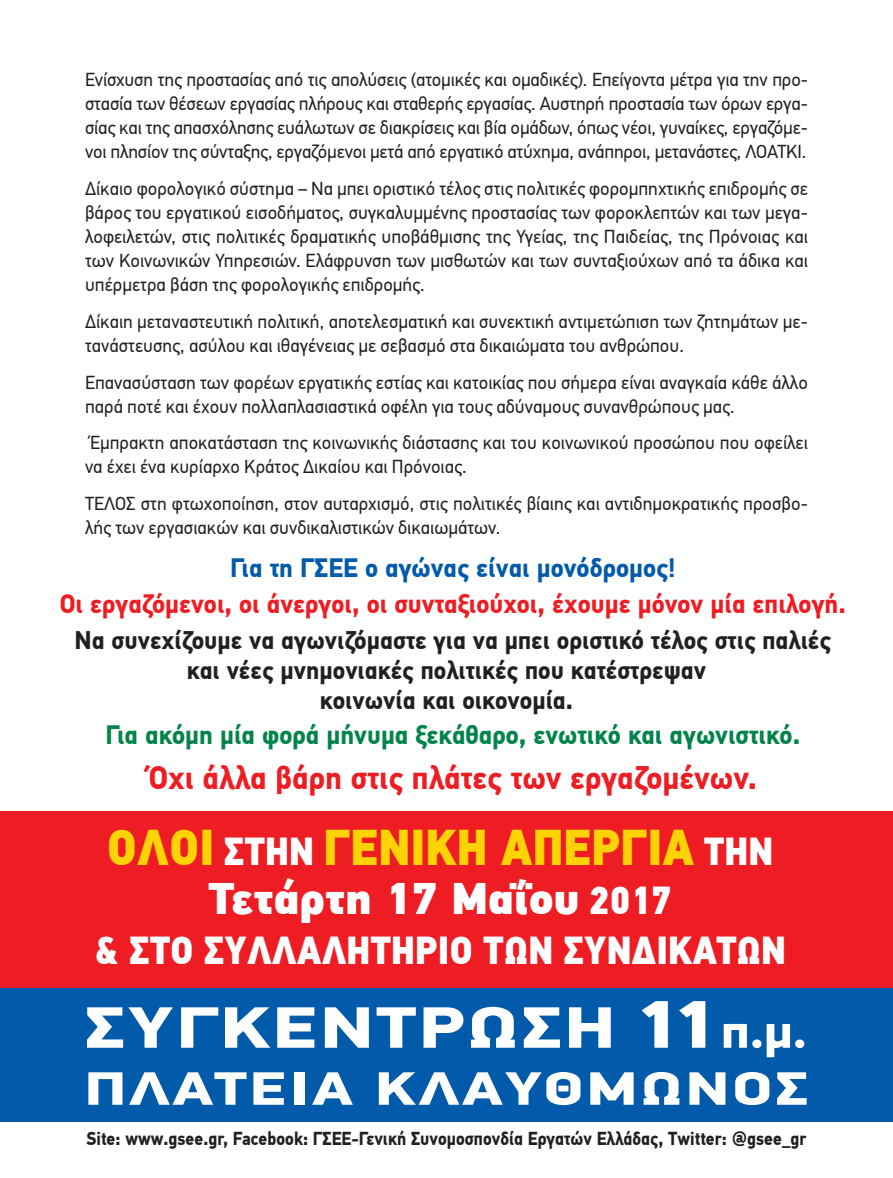
<style>
.page{position:relative;width:893px;height:1178px;background:#fff}
.page>*{position:absolute;margin:0;border:0;box-sizing:border-box;transform-origin:0 0}
.t1{font:900 58.65px "PF Din Display Pro";letter-spacing:.03em;color:#fff;scale:1.32 1}
.t2{font:900 50.1px "PF Din Text Pro";color:#fed304;scale:.88 1}
.t3{font:900 47.1px "PF Din Display Pro";letter-spacing:.04em;color:#fff;scale:1.34 1}
.t4{font:900 44.1px "PF Din Text Pro";color:#fff}
.t5{font:900 39px "PF Din Text Pro";color:#fff;scale:.88 1}
.t6{font:700 32.55px "PF Din Text Pro";color:#ee1d23;scale:.95 1}
.t7{font:700 26.55px "PF Din Text Pro";color:#ee1d23;scale:.95 1}
.t8{font:700 26.55px "PF Din Text Pro";color:#00844a;scale:.95 1}
.t9{font:700 26.55px "PF Din Text Pro";color:#015aaa;scale:.95 1}
.t10{font:700 25.5px/30px "PF Din Text Pro";color:#231f20;text-align:center;scale:.95 1}
.Βασικό{font:18.75px/24px "PF Din Text Pro";color:#231f20}
.Βασικό-2{font:700 18.75px "PF Din Text Pro";color:#231f20;scale:.9 1}
.s1{font-size:39px;color:#fff}
.s2{font-size:39px}
.s3{font-size:67.65px}
.s4{font-size:48px}
</style>
<div class="page">
<div style="left:0;top:811px;width:893px;height:177px;background:#ee1d23"></div>
<div style="left:0;top:988px;width:893px;height:134px;background:#015aaa"></div>
<p class="Βασικό" style="left:85px;top:68px;width:724px;text-align:justify">Ενίσχυση της προστασίας από τις απολύσεις (ατομικές και ομαδικές). Επείγοντα μέτρα για την προ&shy;στασία των θέσεων εργασίας πλήρους και σταθερής εργασίας. Αυστηρή προστασία των όρων εργα&shy;σίας και της απασχόλησης ευάλωτων σε διακρίσεις και βία ομάδων, όπως νέοι, γυναίκες, εργαζόμε&shy;νοι πλησίον της σύνταξης, εργαζόμενοι μετά από εργατικό ατύχημα, ανάπηροι, μετανάστες, ΛΟΑΤΚΙ.</p>
<p class="Βασικό" style="left:85px;top:177px;width:724px;text-align:justify">Δίκαιο φορολογικό σύστημα – Να μπει οριστικό τέλος στις πολιτικές φορομπηχτικής επιδρομής σε βάρος του εργατικού εισοδήματος, συγκαλυμμένης προστασίας των φοροκλεπτών και των μεγα&shy;λοφειλετών, στις πολιτικές δραματικής υποβάθμισης της Υγείας, της Παιδείας, της Πρόνοιας και των Κοινωνικών Υπηρεσιών. Ελάφρυνση των μισθωτών και των συνταξιούχων από τα άδικα και υπέρμετρα βάση της φορολογικής επιδρομής.</p>
<p class="Βασικό" style="left:85px;top:310px;width:724px">Δίκαιη μεταναστευτική πολιτική, αποτελεσματική και συνεκτική αντιμετώπιση των ζητημάτων με&shy;τανάστευσης, ασύλου και ιθαγένειας με σεβασμό στα δικαιώματα του ανθρώπου.</p>
<p class="Βασικό" style="left:85px;top:370px;width:724px">Επανασύσταση των φορέων εργατικής εστίας και κατοικίας που σήμερα είναι αναγκαία κάθε άλλο παρά ποτέ και έχουν πολλαπλασιαστικά οφέλη για τους αδύναμους συνανθρώπους μας.</p>
<p class="Βασικό" style="left:85px;top:431px;width:724px">Έμπρακτη αποκατάσταση της κοινωνικής διάστασης και του κοινωνικού προσώπου που οφείλει να έχει ένα κυρίαρχο Κράτος Δικαίου και Πρόνοιας.</p>
<p class="Βασικό" style="left:85px;top:492px;width:724px">ΤΕΛΟΣ στη φτωχοποίηση, στον αυταρχισμό, στις πολιτικές βίαιης και αντιδημοκρατικής προσβο&shy;λής των εργασιακών και συνδικαλιστικών δικαιωμάτων.</p>
<p class="t9" style="left:230px;top:551px;width:470px">Για τη ΓΣΕΕ ο αγώνας είναι μονόδρομος!</p>
<p class="t7" style="left:60px;top:587px;width:829px">Οι εργαζόμενοι, οι άνεργοι, οι συνταξιούχοι, έχουμε μόνον μία επιλογή.</p>
<p class="t10" style="left:75px;top:625px;width:798px">Να συνεχίζουμε να αγωνιζόμαστε για να μπει οριστικό τέλος στις παλιές και νέες μνημονιακές πολιτικές που κατέστρεψαν<br>κοινωνία και οικονομία.</p>
<p class="t8" style="left:106px;top:719px;width:733px">Για ακόμη μία φορά μήνυμα ξεκάθαρο, ενωτικό και αγωνιστικό.</p>
<p class="t6" style="left:149px;top:758px;width:642px">Όχι άλλα βάρη στις πλάτες των εργαζομένων.</p>
<p class="t2" style="left:107px;top:815px;width:759px">ΌΛΟΙ <span class="s1">ΣΤΗΝ</span> ΓΕΝΙΚΉ ΑΠΕΡΓΊΑ <span class="s1">ΤΗΝ</span></p>
<p class="t4" style="left:208px;top:871px;width:465px">Τετάρτη 17 Μαΐου <span class="s2">2017</span></p>
<p class="t5" style="left:94px;top:925px;width:787px">&amp; ΣΤΟ ΣΥΛΛΑΛΗΤΉΡΙΟ ΤΩΝ ΣΥΝΔΙΚΆΤΩΝ</p>
<p class="t1" style="left:85px;top:992px;width:549px">ΣΥΓΚΕΝΤΡΩΣΗ <span class="s3">11</span><span class="s4">π.μ.</span></p>
<p class="t3" style="left:85px;top:1060px;width:542px">ΠΛΑΤΕΊΑ ΚΛΑΥΘΜΏΝΟΣ</p>
<p class="Βασικό-2" style="left:86px;top:1127px;width:801px">Site: www.gsee.gr, Facebook: ΓΣΕΕ-Γενική Συνομοσπονδία Εργατών Ελλάδας, Twitter: @gsee_gr</p>
</div>
